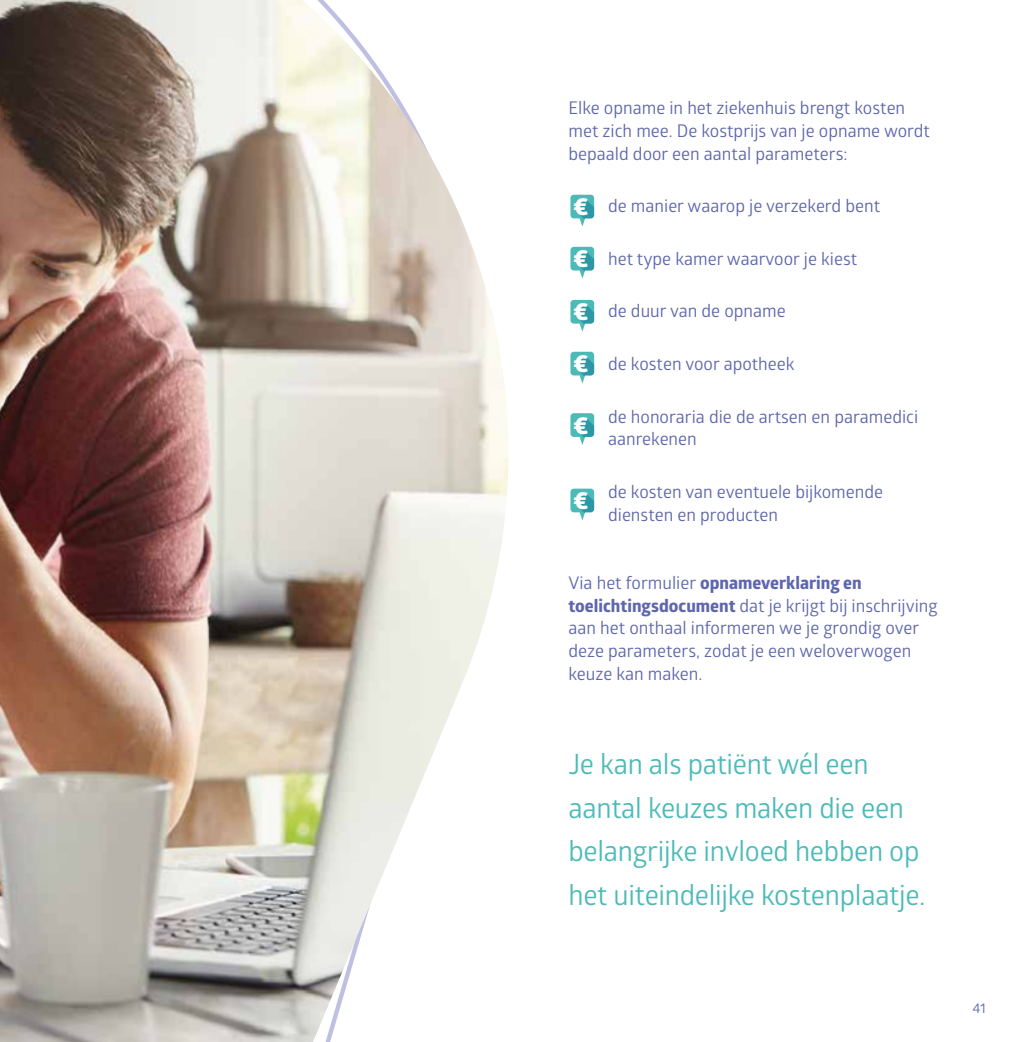
<style>
.page{position:relative;width:1017px;height:1042px;background:#fff}
.page>*{position:absolute;margin:0;border:0;box-sizing:border-box;transform-origin:0 0}
.t1{font:28px/43.8px "Glober";letter-spacing:-.01em;color:#4cbbb8}
.t2{font:800 24.85px/52.3px "Glober";color:#fff;text-align:justify}
.t3{font:17.5px/22.8px "Glober";color:#5e67ad}
.t4{font:700 17.5px "Globerx";color:#5e67ad}
.t5{font:14px "Glober";color:#5e67ad}
.s1{font-family:"Glober";font-weight:400}
.s2{font-family:"Globerx";font-weight:700}
</style>
<div class="page">
<img style="left:0;top:0;width:509px;height:1042px">
<svg style="left:570px;top:195px;width:24px;height:32px"></svg>
<svg style="left:570px;top:247px;width:24px;height:32px"></svg>
<svg style="left:570px;top:300px;width:24px;height:32px"></svg>
<svg style="left:570px;top:352px;width:24px;height:32px"></svg>
<svg style="left:570px;top:413px;width:24px;height:32px"></svg>
<svg style="left:570px;top:489px;width:24px;height:31px"></svg>
<p class="t3" style="left:568px;top:96px;width:363px">Elke opname in het ziekenhuis brengt kosten met zich mee. De kostprijs van je opname wordt bepaald door een aantal parameters:</p>
<p class="t3" style="left:608px;top:194px;width:273px">de manier waarop je verzekerd bent</p>
<p class="t3" style="left:608px;top:247px;width:251px">het type kamer waarvoor je kiest</p>
<p class="t3" style="left:608px;top:299px;width:179px">de duur van de opname</p>
<p class="t3" style="left:608px;top:352px;width:188px">de kosten voor apotheek</p>
<p class="t3" style="left:608px;top:404px;width:312px">de honoraria die de artsen en paramedici aanrekenen</p>
<p class="t3" style="left:608px;top:479px;width:277px">de kosten van eventuele bijkomende diensten en producten</p>
<h2 class="t2" style="left:573px;top:180px;width:16px">€ € € €</h2>
<h2 class="t2" style="left:573px;top:399px;width:16px">€</h2>
<h2 class="t2" style="left:573px;top:474px;width:16px">€</h2>
<p class="t4" style="left:568px;top:570px;width:295px"><span class="s1">Via het formulier</span> opnameverklaring en</p>
<p class="t3" style="left:568px;top:593px;width:371px"><span class="s2">toelichtingsdocument</span> dat je krijgt bij inschrijving aan het onthaal informeren we je grondig over deze parameters, zodat je een weloverwogen keuze kan maken.</p>
<h1 class="t1" style="left:568px;top:741px;width:358px">Je kan als patiënt wél een aantal keuzes maken die een belangrijke invloed hebben op het uiteindelijke kostenplaatje.</h1>
<p class="t5" style="left:972px;top:998px;width:15px">41</p>
</div>
